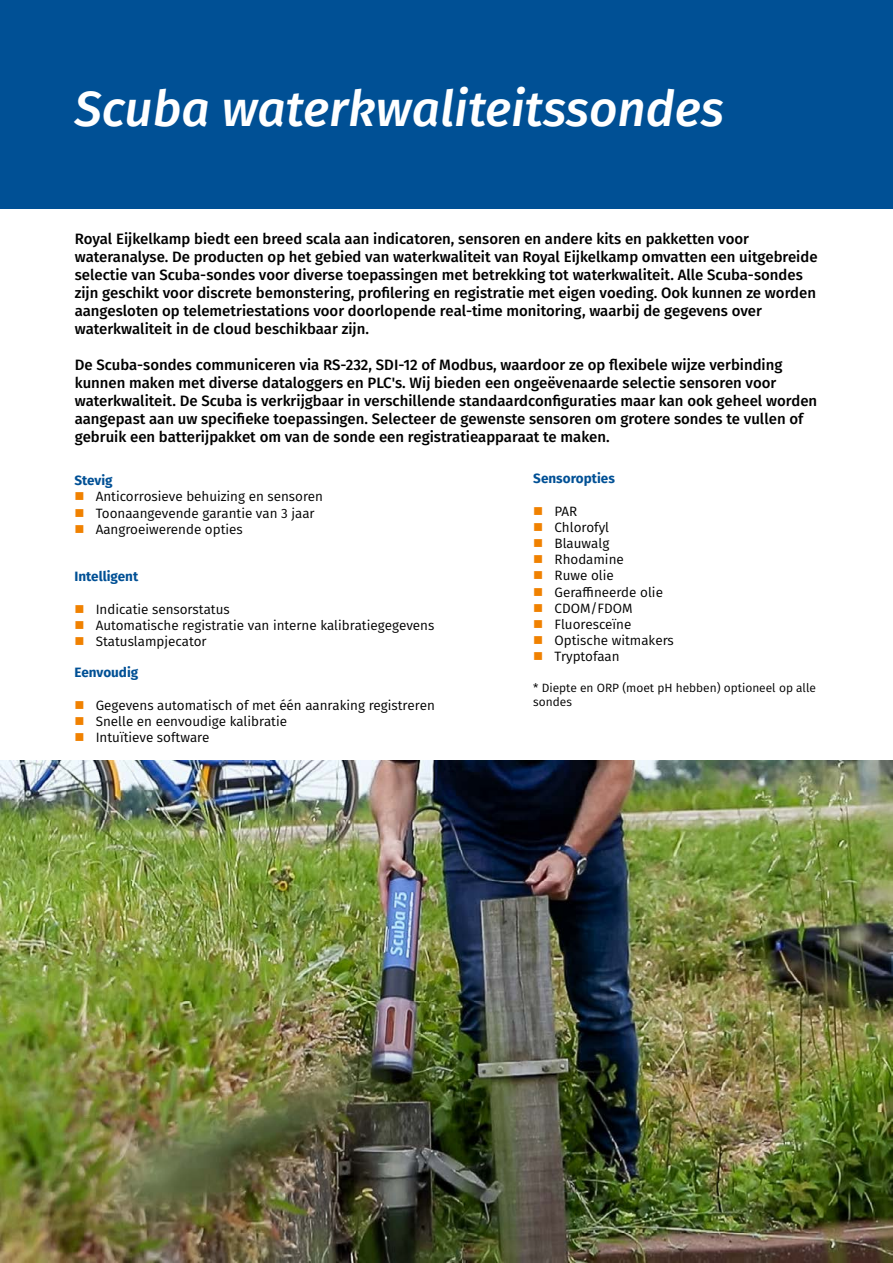
<style>
.page{position:relative;width:893px;height:1263px;background:#fff}
.page>*{position:absolute;margin:0;border:0;box-sizing:border-box;transform-origin:0 0}
.t1{font:italic 500 49.5px "Fira Sans";color:#fff}
.t2{font:500 15px/18px "Fira Sans";color:#000}
.t3{font:13.5px/16.2px "Fira Sans";color:#000}
.t4{font:700 13.5px "Fira Sans";color:#005095}
.t5{font:12px/14.4px "Fira Sans";color:#000}
</style>
<div class="page">
<div style="left:0;top:0;width:893px;height:209px;background:#005095"></div>
<hr style="left:892px;top:373px;width:1px;height:266px;background:#eaf0f7">
<hr style="left:892px;top:694px;width:1px;height:382px;background:#eaf0f7">
<img style="left:0;top:761px;width:893px;height:502px">
<h1 class="t1" style="left:74px;top:69px;width:651px">Scuba waterkwaliteitssondes</h1>
<p class="t2" style="left:75px;top:229px;width:744px">Royal Eijkelkamp biedt een breed scala aan indicatoren, sensoren en andere kits en pakketten voor wateranalyse. De producten op het gebied van waterkwaliteit van Royal Eijkelkamp omvatten een uitgebreide selectie van Scuba-sondes voor diverse toepassingen met betrekking tot waterkwaliteit. Alle Scuba-sondes zijn geschikt voor discrete bemonstering, profilering en registratie met eigen voeding. Ook kunnen ze worden aangesloten op telemetriestations voor doorlopende real-time monitoring, waarbij de gegevens over waterkwaliteit in de cloud beschikbaar zijn.</p>
<p class="t2" style="left:75px;top:355px;width:744px">De Scuba-sondes communiceren via RS-232, SDI-12 of Modbus, waardoor ze op flexibele wijze verbinding kunnen maken met diverse dataloggers en PLC's. Wij bieden een ongeëvenaarde selectie sensoren voor waterkwaliteit. De Scuba is verkrijgbaar in verschillende standaardconfiguraties maar kan ook geheel worden aangepast aan uw specifieke toepassingen. Selecteer de gewenste sensoren om grotere sondes te vullen of gebruik een batterijpakket om van de sonde een registratieapparaat te maken.</p>
<p class="t4" style="left:74px;top:471px;width:40px">Stevig</p>
<p class="t3" style="left:96px;top:488px;width:229px">Anticorrosieve behuizing en sensoren<br>Toonaangevende garantie van 3 jaar<br>Aangroeiwerende opties</p>
<p class="t4" style="left:74px;top:567px;width:65px">Intelligent</p>
<p class="t3" style="left:96px;top:600px;width:340px">Indicatie sensorstatus<br>Automatische registratie van interne kalibratiegegevens<br>Statuslampjecator</p>
<p class="t4" style="left:74px;top:663px;width:65px">Eenvoudig</p>
<p class="t3" style="left:96px;top:696px;width:341px">Gegevens automatisch of met één aanraking registreren<br>Snelle en eenvoudige kalibratie<br>Intuïtieve software</p>
<p class="t4" style="left:533px;top:469px;width:83px">Sensoropties</p>
<p class="t3" style="left:555px;top:502px;width:121px">PAR<br>Chlorofyl<br>Blauwalg<br>Rhodamine<br>Ruwe olie<br>Geraffineerde olie<br>CDOM/FDOM<br>Fluoresceïne<br>Optische witmakers<br>Tryptofaan</p>
<p class="t5" style="left:533px;top:680px;width:284px">* Diepte en ORP (moet pH hebben) optioneel op alle sondes</p>
</div>
